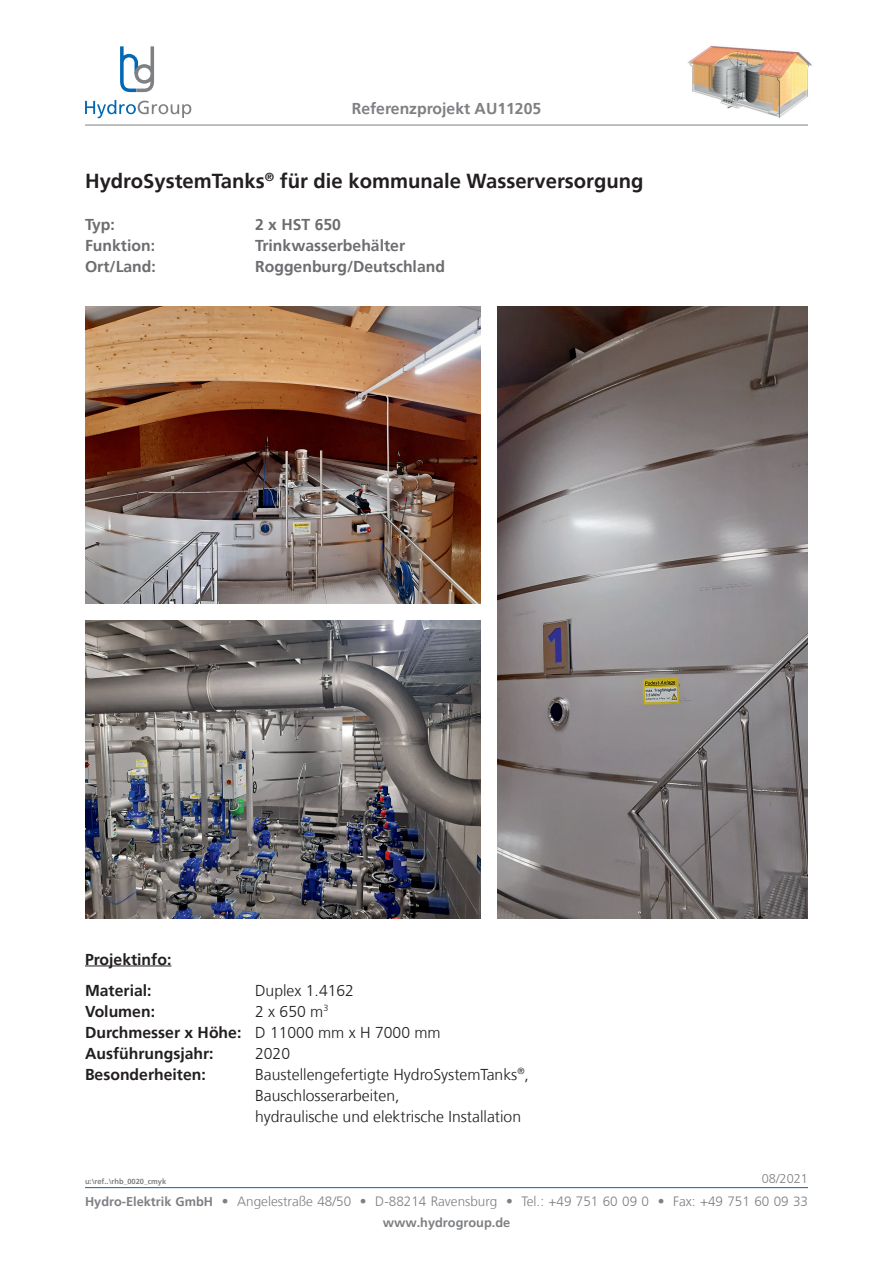
<style>
.page{position:relative;width:893px;height:1263px;background:#fff}
.page>*{position:absolute;margin:0;border:0;box-sizing:border-box;transform-origin:0 0}
.t1{font:700 20.25px "Frutiger";color:#231f20}
.t2{font:300 15.75px/21px "Frutiger";color:#231f20}
.t3{font:700 15.75px/21px "Frutiger";color:#231f20}
.t4{font:700 15.75px "Frutiger";color:#6c6d70}
.t5{font:700 15.75px "Frutiger";color:#7e8083}
.t6{font:300 13.5px "Frutiger";color:#7e8083}
.t7{font:700 12.75px "Frutiger";color:#7e8083}
.t8{font:300 12.75px "Frutiger";color:#7e8083}
.t9{font:700 7.5px "Frutiger";color:#7e8083}
.s1{font-weight:300}
.s2{font-weight:700;font-size:12.75px}
</style>
<div class="page">
<hr style="left:85px;top:1187px;width:723px;height:1px;background:#0168b3">
<svg style="left:85px;top:100px;width:106px;height:18px"></svg>
<svg style="left:120px;top:46px;width:34px;height:46px"></svg>
<hr style="left:85px;top:125px;width:723px;height:1px;background:#7e8083">
<img style="left:688px;top:46px;width:124px;height:72px">
<img style="left:85px;top:306px;width:395px;height:298px">
<img style="left:85px;top:621px;width:395px;height:297px">
<img style="left:497px;top:306px;width:311px;height:612px">
<hr style="left:85px;top:965px;width:86px;height:1px;background:#231f20">
<p class="t5" style="left:352px;top:99px;width:191px">Referenzprojekt AU11205</p>
<p class="t1" style="left:85px;top:169px;width:560px">HydroSystemTanks<sup>®</sup> für die kommunale Wasserversorgung</p>
<p class="t4" style="left:85px;top:215px;width:31px">Typ:</p>
<p class="t4" style="left:255px;top:215px;width:87px">2 x HST 650</p>
<p class="t4" style="left:85px;top:236px;width:72px">Funktion:</p>
<p class="t4" style="left:255px;top:236px;width:151px">Trinkwasserbehälter</p>
<p class="t4" style="left:85px;top:257px;width:72px">Ort/Land:</p>
<p class="t4" style="left:255px;top:257px;width:191px">Roggenburg/Deutschland</p>
<p class="t3" style="left:85px;top:943px;width:88px;line-height:31.5px">Projektinfo:<br>Material:</p>
<p class="t2" style="left:255px;top:980px;width:100px">Duplex 1.4162</p>
<p class="t3" style="left:85px;top:1001px;width:357px;text-indent:170px"><span class="s1">2 x 650 m</span><sup>3<br></sup>Durchmesser x Höhe: <span class="s1">D 11000 mm x H 7000 mm<br></span>Ausführungsjahr:</p>
<p class="t3" style="left:85px;top:1001px;width:72px">Volumen:</p>
<p class="t2" style="left:255px;top:1043px;width:37px">2020</p>
<p class="t3" style="left:85px;top:1064px;width:122px">Besonderheiten:</p>
<p class="t2" style="left:255px;top:1064px;width:275px">Baustellengefertigte HydroSystemTanks<sup>®</sup>,<br>Bauschlosserarbeiten,<br>hydraulische und elektrische Installation</p>
<p class="t9" style="left:85px;top:1176px;width:83px">u:\ref..\rhb_0020_cmyk</p>
<p class="t8" style="left:762px;top:1171px;width:48px">08/2021</p>
<p class="t6" style="left:85px;top:1194px;width:724px"><span class="s2">Hydro-Elektrik GmbH</span> • Angelestraße 48/50 • D-88214 Ravensburg • Tel.: +49 751 60 09 0 • Fax: +49 751 60 09 33</p>
<p class="t7" style="left:383px;top:1215px;width:129px">www.hydrogroup.de</p>
</div>
